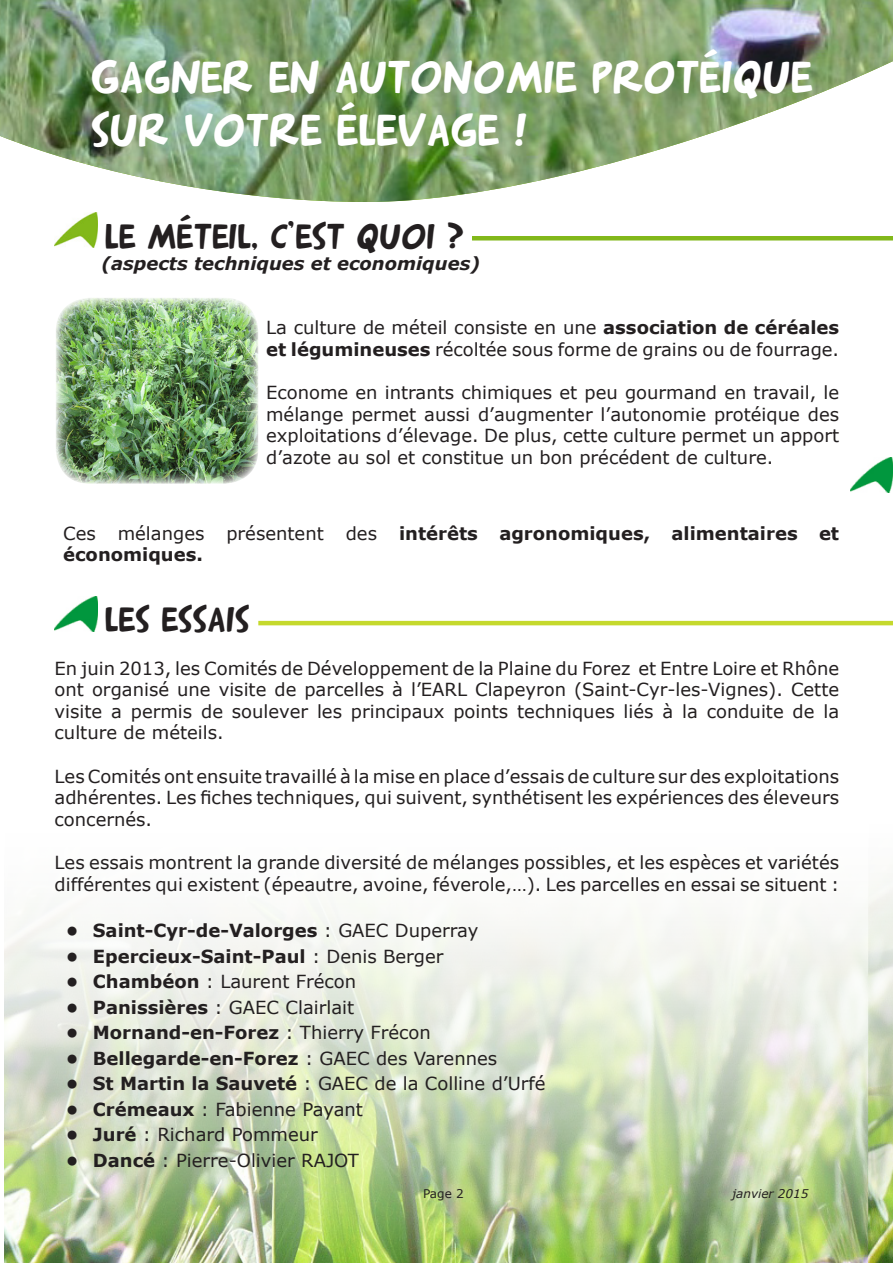
<style>
.page{position:relative;width:893px;height:1263px;background:#fff}
.page>*{position:absolute;margin:0;border:0;box-sizing:border-box;transform-origin:0 0}
.t1{font:44.4px/53.2px "Arnold 21";color:#fff}
.t2{font:34.5px "Arnold 21";color:#231f20}
.t3{font:18px/21.6px "Verdana";color:#231f20;text-align:justify}
.t4{font:700 18px/21.6px "Verdana";color:#231f20}
.t5{font:italic 700 18px "Verdana";color:#231f20}
.t6{font:italic 12px "Verdana";color:#231f20}
.t7{font:12px "Verdana";color:#231f20}
.s1{font-weight:700}
.s2{font-weight:400}
</style>
<div class="page">
<img style="left:0;top:0;width:893px;height:202px">
<img style="left:4px;top:897px;width:865px;height:366px">
<img style="left:55px;top:213px;width:42px;height:35px">
<img style="left:55px;top:596px;width:42px;height:35px">
<img style="left:56px;top:298px;width:202px;height:186px">
<hr style="left:258px;top:621px;width:635px;height:4px;background:#c5d92d">
<hr style="left:472px;top:236px;width:421px;height:4px;background:#82b81a">
<img style="left:869px;top:878px;width:24px;height:385px">
<img style="left:850px;top:457px;width:43px;height:35px">
<h1 class="t1" style="left:92px;top:47px;width:722px">GAGNER EN AUTONOMIE PROTÉIQUE<br>SUR VOTRE ÉLEVAGE !</h1>
<h2 class="t2" style="left:106px;top:214px;width:360px">LE MÉTEIL, C'EST QUOI ?</h2>
<p class="t5" style="left:101px;top:250px;width:380px">(aspects techniques et economiques)</p>
<p class="t3" style="left:266px;top:317px;width:575px">La culture de méteil consiste en une <span class="s1">association de céréales et légumineuses</span> récoltée sous forme de grains ou de fourrage.</p>
<p class="t3" style="left:266px;top:382px;width:574px">Econome en intrants chimiques et peu gourmand en travail, le mélange permet aussi d’augmenter l’autonomie protéique des exploitations d’élevage. De plus, cette culture permet un apport d’azote au sol et constitue un bon précédent de culture.</p>
<p class="t4" style="left:63px;top:522px;width:778px"><span class="s2">Ces mélanges présentent des</span> intérêts agronomiques, alimentaires et économiques.</p>
<h2 class="t2" style="left:106px;top:598px;width:146px">LES ESSAIS</h2>
<p class="t3" style="left:55px;top:657px;width:786px">En juin 2013, les Comités de Développement de la Plaine du Forez et Entre Loire et Rhône ont organisé une visite de parcelles à l’EARL Clapeyron (Saint-Cyr-les-Vignes). Cette visite a permis de soulever les principaux points techniques liés à la conduite de la culture de méteils.</p>
<p class="t3" style="left:55px;top:765px;width:786px">Les Comités ont ensuite travaillé à la mise en place d’essais de culture sur des exploitations adhérentes. Les fiches techniques, qui suivent, synthétisent les expériences des éleveurs concernés.</p>
<p class="t3" style="left:55px;top:851px;width:786px">Les essais montrent la grande diversité de mélanges possibles, et les espèces et variétés différentes qui existent (épeautre, avoine, féverole,…). Les parcelles en essai se situent :</p>
<p class="t4" style="left:66px;top:919px;width:414px">• Saint-Cyr-de-Valorges <span class="s2">: GAEC Duperray</span></p>
<p class="t4" style="left:66px;top:945px;width:379px">• Epercieux-Saint-Paul <span class="s2">: Denis Berger</span></p>
<p class="t3" style="left:66px;top:970px;width:292px"><span class="s1">• Chambéon</span> : Laurent Frécon</p>
<p class="t3" style="left:66px;top:996px;width:290px"><span class="s1">• Panissières</span> : GAEC Clairlait</p>
<p class="t4" style="left:66px;top:1021px;width:367px">• Mornand-en-Forez <span class="s2">: Thierry Frécon</span></p>
<p class="t4" style="left:66px;top:1047px;width:433px">• Bellegarde-en-Forez <span class="s2">: GAEC des Varennes</span></p>
<p class="t3" style="left:66px;top:1072px;width:481px"><span class="s1">• St Martin la Sauveté</span> : GAEC de la Colline d’Urfé</p>
<p class="t3" style="left:66px;top:1098px;width:299px"><span class="s1">• Crémeaux</span> : Fabienne Payant</p>
<p class="t3" style="left:66px;top:1123px;width:253px"><span class="s1">• Juré</span> : Richard Pommeur</p>
<p class="t3" style="left:66px;top:1149px;width:295px"><span class="s1">• Dancé</span> : Pierre-Olivier RAJOT</p>
<p class="t7" style="left:423px;top:1185px;width:42px">Page 2</p>
<p class="t6" style="left:732px;top:1185px;width:78px">janvier 2015</p>
</div>
